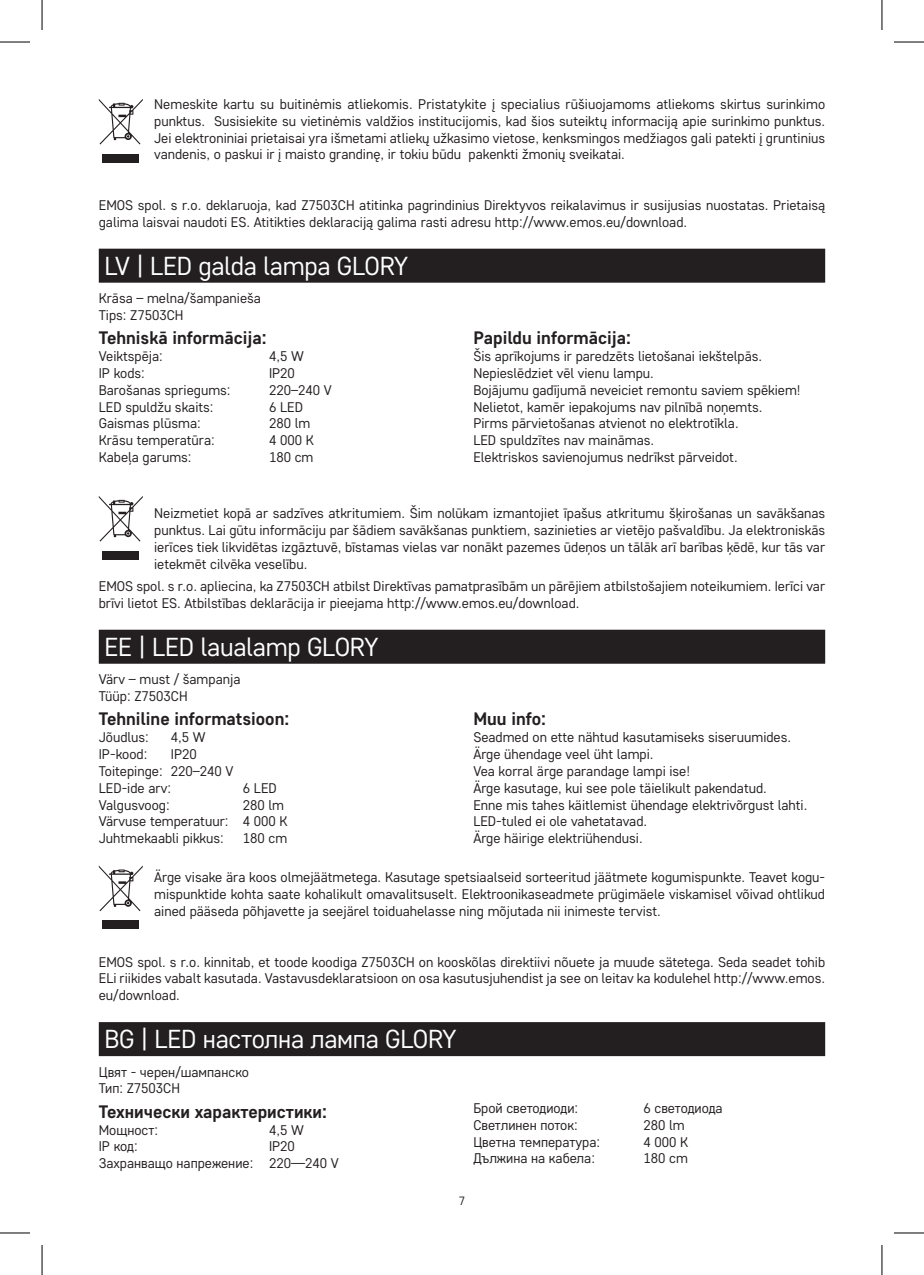
<style>
.page{position:relative;width:924px;height:1275px;background:#fff}
.page>*{position:absolute;margin:0;border:0;box-sizing:border-box;transform-origin:0 0}
.t1{font:26px "Core Sans D35";letter-spacing:-.01em;color:#fff}
.t2{font:700 18px "Core Sans D55";color:#231f20}
.t3{font:14px/16.8px "Core Sans D35";color:#231f20}
.t4{font:12px "Core Sans D35";color:#231f20}
</style>
<div class="page">
<div style="left:99px;top:249px;width:725px;height:34px;background:#231f20"></div>
<svg style="left:99px;top:99px;width:44px;height:45px"></svg>
<div style="left:102px;top:154px;width:37px;height:9px;background:#231f20"></div>
<div style="left:99px;top:630px;width:725px;height:34px;background:#231f20"></div>
<svg style="left:99px;top:496px;width:44px;height:45px"></svg>
<div style="left:102px;top:550px;width:37px;height:9px;background:#231f20"></div>
<div style="left:99px;top:1022px;width:725px;height:34px;background:#231f20"></div>
<svg style="left:99px;top:865px;width:44px;height:46px"></svg>
<div style="left:102px;top:920px;width:37px;height:9px;background:#231f20"></div>
<hr style="left:0;top:42px;width:30px;height:1px;background:#000">
<hr style="left:893px;top:42px;width:30px;height:1px;background:#000">
<hr style="left:0;top:1232px;width:30px;height:1px;background:#000">
<hr style="left:893px;top:1232px;width:30px;height:1px;background:#000">
<hr style="left:42px;top:0;width:1px;height:30px;background:#000">
<hr style="left:42px;top:1245px;width:1px;height:30px;background:#000">
<hr style="left:881px;top:0;width:1px;height:30px;background:#000">
<hr style="left:881px;top:1245px;width:1px;height:30px;background:#000">
<p class="t3" style="left:154px;top:95px;width:672px;text-align:justify">Nemeskite kartu su buitinėmis atliekomis. Pristatykite į specialius rūšiuojamoms atliekoms skirtus surinkimo punktus. Susisiekite su vietinėmis valdžios institucijomis, kad šios suteiktų informaciją apie surinkimo punktus.<br>Jei elektroniniai prietaisai yra išmetami atliekų užkasimo vietose, kenksmingos medžiagos gali patekti į gruntinius vandenis, o paskui ir į maisto grandinę, ir tokiu būdu pakenkti žmonių sveikatai.</p>
<p class="t3" style="left:99px;top:196px;width:727px">EMOS spol. s r.o. deklaruoja, kad Z7503CH atitinka pagrindinius Direktyvos reikalavimus ir susijusias nuostatas. Prietaisą galima laisvai naudoti ES. Atitikties deklaraciją galima rasti adresu http://www.emos.eu/download.</p>
<h1 class="t1" style="left:104px;top:249px;width:305px">LV | LED galda lampa GLORY</h1>
<p class="t3" style="left:99px;top:289px;width:163px">Krāsa – melna/šampanieša<br>Tips: Z7503CH</p>
<p class="t2" style="left:99px;top:326px;width:169px">Tehniskā informācija:</p>
<p class="t3" style="left:99px;top:347px;width:66px">Veiktspēja:</p>
<p class="t3" style="left:269px;top:347px;width:36px">4,5 W</p>
<p class="t3" style="left:99px;top:364px;width:48px">IP kods:</p>
<p class="t3" style="left:269px;top:364px;width:27px">IP20</p>
<p class="t3" style="left:99px;top:381px;width:133px">Barošanas spriegums:</p>
<p class="t3" style="left:269px;top:381px;width:64px">220–240 V</p>
<p class="t3" style="left:99px;top:398px;width:116px">LED spuldžu skaits:</p>
<p class="t3" style="left:269px;top:398px;width:35px">6 LED</p>
<p class="t3" style="left:99px;top:415px;width:103px">Gaismas plūsma:</p>
<p class="t3" style="left:269px;top:415px;width:43px">280 lm</p>
<p class="t3" style="left:99px;top:431px;width:117px">Krāsu temperatūra:</p>
<p class="t3" style="left:269px;top:431px;width:46px">4 000 K</p>
<p class="t3" style="left:99px;top:448px;width:94px">Kabeļa garums:</p>
<p class="t3" style="left:269px;top:448px;width:46px">180 cm</p>
<p class="t2" style="left:473px;top:326px;width:159px">Papildu informācija:</p>
<p class="t3" style="left:473px;top:347px;width:328px">Šis aprīkojums ir paredzēts lietošanai iekštelpās.<br>Nepieslēdziet vēl vienu lampu.<br>Bojājumu gadījumā neveiciet remontu saviem spēkiem!<br>Nelietot, kamēr iepakojums nav pilnībā noņemts.<br>Pirms pārvietošanas atvienot no elektrotīkla.<br>LED spuldzītes nav maināmas.<br>Elektriskos savienojumus nedrīkst pārveidot.</p>
<p class="t3" style="left:154px;top:504px;width:672px;text-align:justify">Neizmetiet kopā ar sadzīves atkritumiem. Šim nolūkam izmantojiet īpašus atkritumu šķirošanas un savākšanas punktus. Lai gūtu informāciju par šādiem savākšanas punktiem, sazinieties ar vietējo pašvaldību. Ja elektroniskās ierīces tiek likvidētas izgāztuvē, bīstamas vielas var nonākt pazemes ūdeņos un tālāk arī barības ķēdē, kur tās var ietekmēt cilvēka veselību.</p>
<p class="t3" style="left:99px;top:577px;width:727px">EMOS spol. s r.o. apliecina, ka Z7503CH atbilst Direktīvas pamatprasībām un pārējiem atbilstošajiem noteikumiem. Ierīci var brīvi lietot ES. Atbilstības deklarācija ir pieejama http://www.emos.eu/download.</p>
<h1 class="t1" style="left:104px;top:630px;width:275px">EE | LED laualamp GLORY</h1>
<p class="t3" style="left:99px;top:670px;width:143px">Värv – must / šampanja<br>Tüüp: Z7503CH</p>
<p class="t2" style="left:99px;top:707px;width:192px">Tehniline informatsioon:</p>
<p class="t3" style="left:99px;top:728px;width:52px">Jõudlus:</p>
<p class="t3" style="left:171px;top:728px;width:36px">4,5 W</p>
<p class="t3" style="left:99px;top:745px;width:50px">IP-kood:</p>
<p class="t2" style="left:473px;top:707px;width:74px">Muu info:</p>
<p class="t3" style="left:473px;top:728px;width:335px">Seadmed on ette nähtud kasutamiseks siseruumides.<br>Ärge ühendage veel üht lampi.<br>Vea korral ärge parandage lampi ise!<br>Ärge kasutage, kui see pole täielikult pakendatud.<br>Enne mis tahes käitlemist ühendage elektrivõrgust lahti.<br>LED-tuled ei ole vahetatavad.<br>Ärge häirige elektriühendusi.</p>
<p class="t3" style="left:154px;top:868px;width:672px;text-align:justify">Ärge visake ära koos olmejäätmetega. Kasutage spetsiaalseid sorteeritud jäätmete kogumispunkte. Teavet kogu&shy;mispunktide kohta saate kohalikult omavalitsuselt. Elektroonikaseadmete prügimäele viskamisel võivad ohtlikud ained pääseda põhjavette ja seejärel toiduahelasse ning mõjutada nii inimeste tervist.</p>
<p class="t3" style="left:99px;top:953px;width:727px;text-align:justify">EMOS spol. s r.o. kinnitab, et toode koodiga Z7503CH on kooskõlas direktiivi nõuete ja muude sätetega. Seda seadet tohib ELi riikides vabalt kasutada. Vastavusdeklaratsioon on osa kasutusjuhendist ja see on leitav ka kodulehel http://www.emos. eu/download.</p>
<h1 class="t1" style="left:104px;top:1022px;width:353px">BG | LED настолна лампа GLORY</h1>
<p class="t3" style="left:99px;top:1063px;width:152px">Цвят - черен/шампанско<br>Тип: Z7503CH</p>
<p class="t2" style="left:99px;top:1099px;width:230px">Технически характеристики:</p>
<p class="t3" style="left:99px;top:1121px;width:61px">Мощност:</p>
<p class="t3" style="left:269px;top:1121px;width:36px">4,5 W</p>
<p class="t3" style="left:99px;top:1137px;width:40px">IP код:</p>
<p class="t3" style="left:99px;top:745px;width:136px;text-indent:72px">IP20<br>Toitepinge: 220–240 V<br>LED-ide arv:</p>
<p class="t3" style="left:243px;top:779px;width:35px">6 LED</p>
<p class="t3" style="left:99px;top:795px;width:72px">Valgusvoog:</p>
<p class="t3" style="left:99px;top:795px;width:190px;text-indent:144px">280 lm<br>Värvuse temperatuur: 4 000 K<br>Juhtmekaabli pikkus:</p>
<p class="t3" style="left:243px;top:829px;width:46px">180 cm</p>
<p class="t3" style="left:473px;top:1099px;width:106px">Брой светодиоди:</p>
<p class="t3" style="left:643px;top:1099px;width:80px">6 светодиода</p>
<p class="t3" style="left:473px;top:1116px;width:106px">Светлинен поток:</p>
<p class="t3" style="left:643px;top:1116px;width:43px">280 lm</p>
<p class="t3" style="left:473px;top:1133px;width:128px">Цветна температура:</p>
<p class="t3" style="left:643px;top:1133px;width:46px">4 000 K</p>
<p class="t3" style="left:473px;top:1149px;width:123px">Дължина на кабела:</p>
<p class="t3" style="left:643px;top:1149px;width:46px">180 cm</p>
<p class="t3" style="left:99px;top:1137px;width:241px;text-indent:170px">IP20<br>Захранващо напрежение: 220—240 V</p>
<p class="t4" style="left:458px;top:1192px;width:8px">7</p>
</div>
